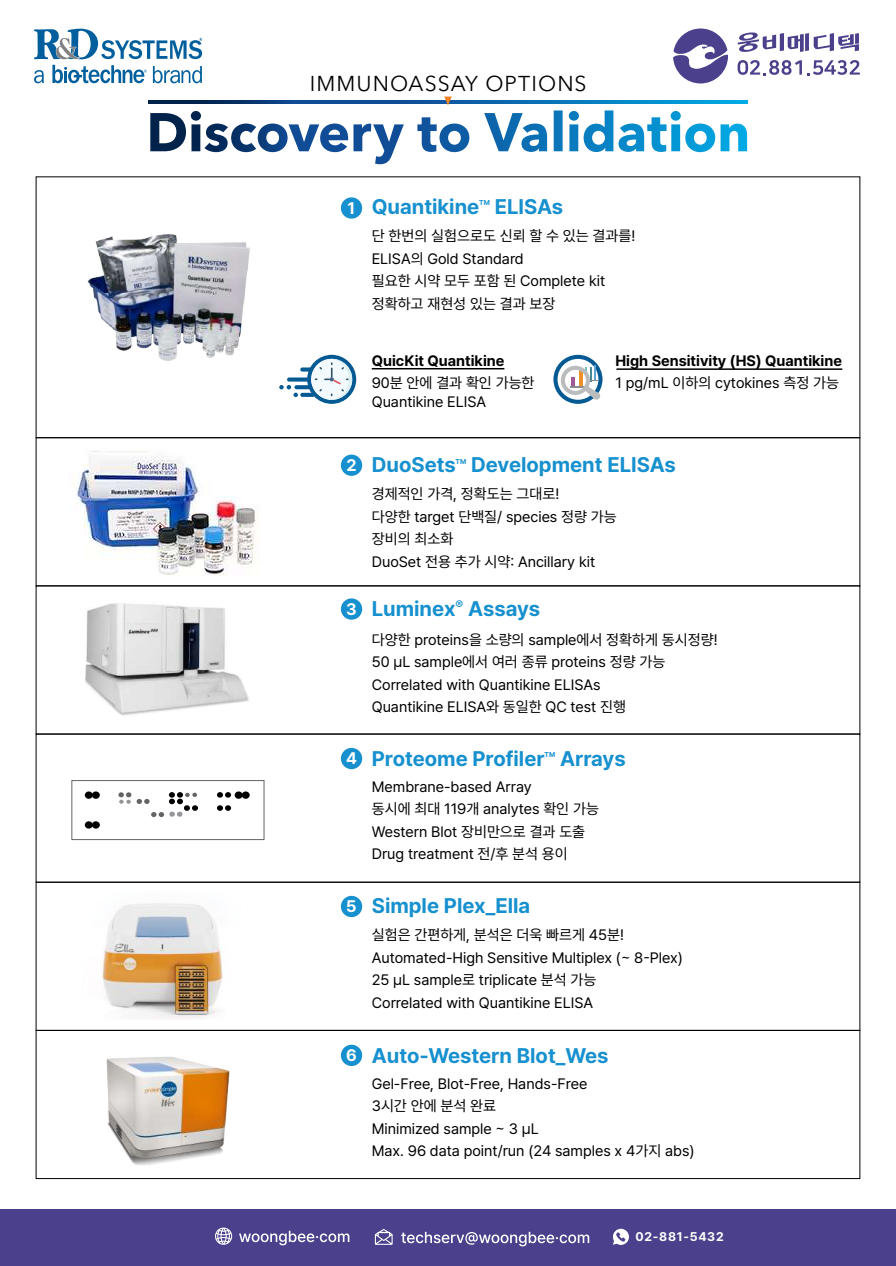
<style>
.page{position:relative;width:896px;height:1266px;background:#fff}
.page>*{position:absolute;margin:0;border:0;box-sizing:border-box;transform-origin:0 0}
.t1{font:21.3px "Avenir Next LT Pro";letter-spacing:.05em;color:#000}
.t2{font:700 21px "Pretendard";color:#1690ce}
.t3{font:700 16.65px "Pretendard";color:#fff}
.t4{font:15px/22.5px "Pretendard";color:#000}
.t5{font:700 15px "Pretendard";color:#000}
.t6{font:700 12.6px "Pretendard";letter-spacing:.055em;color:#fff}
.t7{font:700 7.05px "Pretendard";color:#1690ce}
</style>
<div class="page">
<hr style="left:149px;top:100px;width:598px;height:3px;background:#01a7e3">
<svg style="left:150px;top:97px;width:565px;height:55px"></svg>
<img style="left:102px;top:903px;width:121px;height:116px">
<img style="left:87px;top:234px;width:163px;height:127px">
<img style="left:76px;top:451px;width:184px;height:125px">
<img style="left:85px;top:603px;width:164px;height:113px">
<div style="left:72px;top:780px;width:192px;height:60px;background:#fff;border:1px solid #636466"></div>
<div style="left:85px;top:791px;width:8px;height:8px;background:#000;border-radius:50%"></div>
<div style="left:92px;top:791px;width:8px;height:8px;background:#000;border-radius:50%"></div>
<div style="left:85px;top:821px;width:8px;height:8px;background:#000;border-radius:50%"></div>
<div style="left:92px;top:821px;width:8px;height:8px;background:#000;border-radius:50%"></div>
<div style="left:235px;top:791px;width:8px;height:8px;background:#000;border-radius:50%"></div>
<div style="left:242px;top:791px;width:8px;height:8px;background:#000;border-radius:50%"></div>
<svg style="left:217px;top:792px;width:14px;height:6px"></svg>
<svg style="left:217px;top:805px;width:14px;height:6px"></svg>
<svg style="left:118px;top:792px;width:13px;height:12px"></svg>
<svg style="left:137px;top:792px;width:61px;height:25px"></svg>
<img style="left:106px;top:1057px;width:124px;height:109px">
<svg style="left:34px;top:29px;width:168px;height:30px"></svg>
<svg style="left:34px;top:70px;width:10px;height:13px"></svg>
<svg style="left:153px;top:66px;width:49px;height:17px"></svg>
<svg style="left:52px;top:65px;width:95px;height:18px"></svg>
<svg style="left:738px;top:32px;width:121px;height:20px"></svg>
<svg style="left:738px;top:60px;width:122px;height:16px"></svg>
<svg style="left:673px;top:29px;width:55px;height:54px"></svg>
<div style="left:0;top:1209px;width:896px;height:57px;background:#4a408b"></div>
<svg style="left:215px;top:1227px;width:17px;height:18px"></svg>
<svg style="left:239px;top:1231px;width:110px;height:14px"></svg>
<svg style="left:401px;top:1232px;width:188px;height:14px"></svg>
<svg style="left:375px;top:1229px;width:18px;height:16px"></svg>
<svg style="left:613px;top:1229px;width:16px;height:16px"></svg>
<div style="left:36px;top:585px;width:824px;height:149px;border:1px solid #000"></div>
<div style="left:36px;top:734px;width:824px;height:148px;border:1px solid #000"></div>
<div style="left:36px;top:882px;width:824px;height:149px;border:1px solid #000"></div>
<div style="left:36px;top:1030px;width:824px;height:149px;border:1px solid #000"></div>
<div style="left:36px;top:176px;width:824px;height:262px;border:1px solid #000"></div>
<div style="left:341px;top:197px;width:21px;height:22px;background:#1690ce;border-radius:50%"></div>
<div style="left:341px;top:455px;width:21px;height:21px;background:#1690ce;border-radius:50%"></div>
<div style="left:341px;top:598px;width:21px;height:22px;background:#1690ce;border-radius:50%"></div>
<div style="left:341px;top:748px;width:21px;height:21px;background:#1690ce;border-radius:50%"></div>
<div style="left:341px;top:896px;width:21px;height:21px;background:#1690ce;border-radius:50%"></div>
<div style="left:341px;top:1045px;width:21px;height:21px;background:#1690ce;border-radius:50%"></div>
<svg style="left:553px;top:355px;width:49px;height:49px"></svg>
<svg style="left:307px;top:355px;width:49px;height:49px"></svg>
<div style="left:300px;top:367px;width:12px;height:5px;background:#065a94;border-radius:2px"></div>
<div style="left:287px;top:377px;width:24px;height:5px;background:#065a94;border-radius:2px"></div>
<svg style="left:294px;top:385px;width:17px;height:4px"></svg>
<svg style="left:300px;top:393px;width:15px;height:4px"></svg>
<svg style="left:279px;top:385px;width:19px;height:12px"></svg>
<hr style="left:372px;top:368px;width:132px;height:1px;background:#000">
<hr style="left:616px;top:368px;width:226px;height:2px;background:#000">
<h1 class="t1" style="left:310px;top:70px;width:278px">IMMUNOASSAY OPTIONS</h1>
<p class="t3" style="left:348px;top:198px;width:9px">1</p>
<h2 class="t2" style="left:372px;top:194px;width:109px">Quantikine</h2>
<p class="t7" style="left:479px;top:199px;width:12px">TM</p>
<h2 class="t2" style="left:495px;top:194px;width:70px">ELISAs</h2>
<p class="t4" style="left:372px;top:225px;width:265px">단 한번의 실험으로도 신뢰 할 수 있는 결과를!<br>ELISA의 Gold Standard<br>필요한 시약 모두 포함 된 Complete kit 정확하고 재현성 있는 결과 보장</p>
<p class="t5" style="left:372px;top:352px;width:134px">QuicKit Quantikine</p>
<p class="t4" style="left:372px;top:373px;width:164px;line-height:19.5px">90분 안에 결과 확인 가능한<br>Quantikine ELISA</p>
<p class="t5" style="left:615px;top:352px;width:228px">High Sensitivity (HS) Quantikine</p>
<p class="t4" style="left:615px;top:371px;width:225px">1 pg/mL 이하의 cytokines 측정 가능</p>
<p class="t3" style="left:346px;top:455px;width:12px">2</p>
<p class="t3" style="left:348px;top:601px;width:12px">3</p>
<h2 class="t2" style="left:372px;top:453px;width:85px">DuoSets</h2>
<p class="t7" style="left:456px;top:457px;width:12px">TM</p>
<h2 class="t2" style="left:471px;top:453px;width:206px">Development ELISAs</h2>
<p class="t4" style="left:372px;top:483px;width:246px">경제적인 가격, 정확도는 그대로!<br>다양한 target 단백질/ species 정량 가능 장비의 최소화<br>DuoSet 전용 추가 시약: Ancillary kit</p>
<h2 class="t2" style="left:372px;top:597px;width:170px">Luminex<sup>®</sup> Assays</h2>
<p class="t4" style="left:372px;top:628px;width:347px">다양한 proteins을 소량의 sample에서 정확하게 동시정량!<br>50 μL sample에서 여러 종류 proteins 정량 가능 Correlated with Quantikine ELISAs<br>Quantikine ELISA와 동일한 QC test 진행</p>
<p class="t3" style="left:346px;top:748px;width:12px">4</p>
<p class="t3" style="left:346px;top:899px;width:14px">554</p>
<h2 class="t2" style="left:372px;top:746px;width:174px">Proteome Profiler</h2>
<p class="t7" style="left:545px;top:751px;width:12px">TM</p>
<h2 class="t2" style="left:560px;top:746px;width:67px">Arrays</h2>
<p class="t4" style="left:372px;top:775px;width:229px">Membrane-based Array<br>동시에 최대 119개 analytes 확인 가능<br>Western Blot 장비만으로 결과 도출<br>Drug treatment 전/후 분석 용이</p>
<h2 class="t2" style="left:372px;top:894px;width:160px">Simple Plex_Ella</h2>
<p class="t4" style="left:372px;top:924px;width:313px">실험은 간편하게, 분석은 더욱 빠르게 45분!<br>Automated-High Sensitive Multiplex (~ 8-Plex)<br>25 μL sample로 triplicate 분석 가능<br>Correlated with Quantikine ELISA</p>
<p class="t3" style="left:346px;top:1046px;width:12px">6</p>
<p class="t3" style="left:348px;top:1049px;width:12px">6</p>
<h2 class="t2" style="left:372px;top:1043px;width:238px">Auto-Western Blot_Wes</h2>
<p class="t4" style="left:372px;top:1072px;width:324px">Gel-Free, Blot-Free, Hands-Free<br>3시간 안에 분석 완료<br>Minimized sample ~ 3 μL<br>Max. 96 data point/run (24 samples x 4가지 abs)</p>
<p class="t6" style="left:635px;top:1229px;width:90px">02-881-5432</p>
</div>
